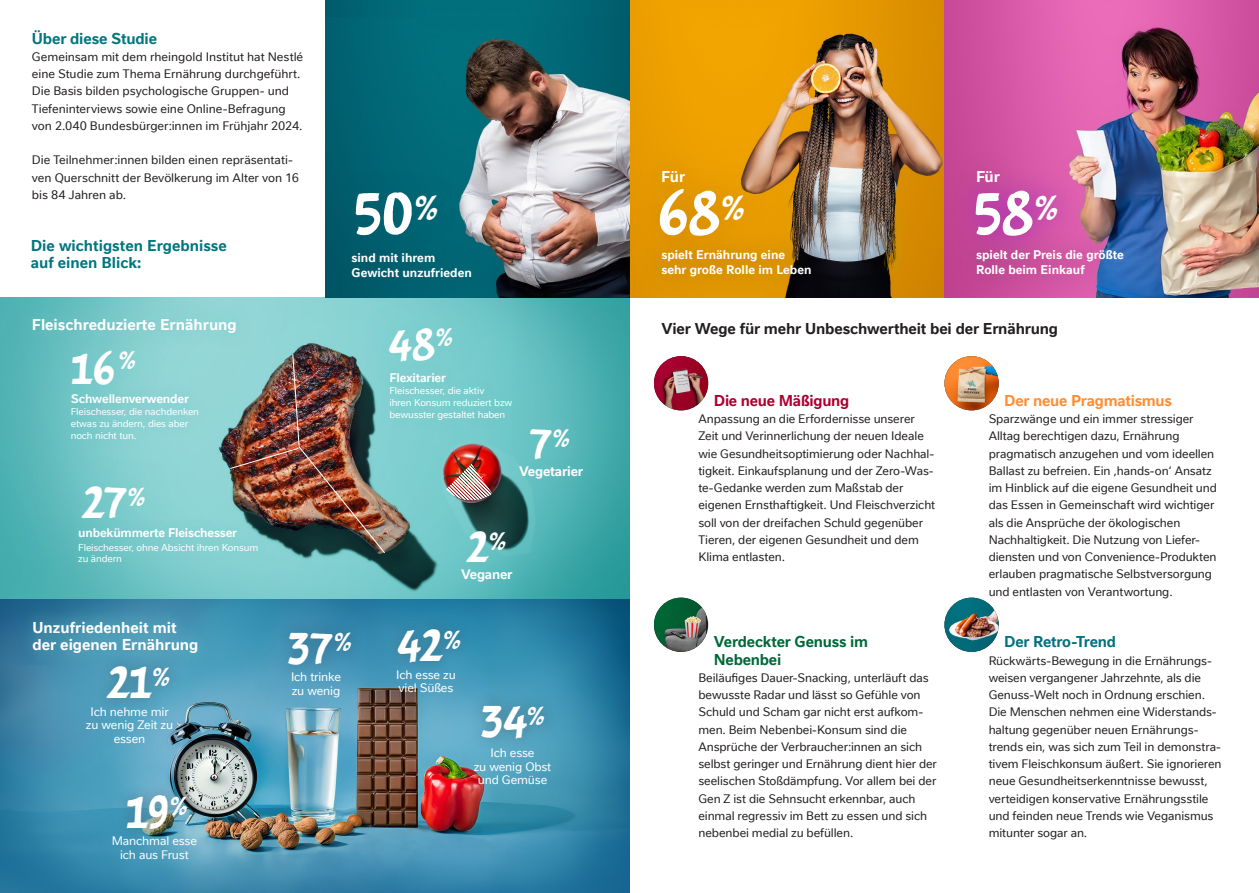
<style>
.page{position:relative;width:1259px;height:893px;background:#fff}
.page>*{position:absolute;margin:0;border:0;box-sizing:border-box;transform-origin:0 0}
.t1{font:66px "Nestle Brush";color:#fff}
.t2{font:49.5px "Nestle Brush";letter-spacing:-.015em;color:#fff}
.t3{font:48px "Nestle Brush";color:#fff}
.t4{font:700 15px/17.2px "Nestle Text TF";color:#fff}
.t5{font:700 15px/17.2px "Nestle Text TF";color:#007680}
.t6{font:700 15px "Nestle Text TF";letter-spacing:-.01em;color:#231f20}
.t7{font:700 15px/17.2px "Nestle Text TF";letter-spacing:-.015em;color:#006837}
.t8{font:700 15px "Nestle Text TF";letter-spacing:-.015em;color:#ff8d34}
.t9{font:700 15px "Nestle Text TF";letter-spacing:-.015em;color:#aa0031}
.t10{font:700 15px "Nestle Text TF";letter-spacing:-.015em;color:#037180}
.t11{font:700 13.2px "Nestle Text TF";letter-spacing:-.015em;color:#fff}
.t12{font:12px/17.2px "Nestle Text TF";letter-spacing:-.005em;color:#231f20}
.t13{font:700 12px/15px "Nestle Text TF";color:#fff}
.t14{font:12px/13.5px "Nestle Text TF";letter-spacing:-.015em;color:#fff;text-align:center}
.t15{font:9.75px/12px "Nestle Text TF";letter-spacing:-.015em;color:#fff}
</style>
<div class="page">
<img style="left:629px;top:0;width:315px;height:298px">
<img style="left:0;top:298px;width:629px;height:302px">
<img style="left:325px;top:0;width:304px;height:17px">
<img style="left:325px;top:17px;width:304px;height:281px">
<img style="left:944px;top:0;width:315px;height:298px">
<div style="left:502px;top:398px;width:96px;height:89px;background:#70c8c9;opacity:.98"></div>
<div style="left:438px;top:501px;width:97px;height:92px;background:#70c8c9;opacity:.98"></div>
<div style="left:380px;top:363px;width:142px;height:67px;background:#77cbcc"></div>
<div style="left:360px;top:297px;width:122px;height:95px;background:#7bcdce"></div>
<div style="left:61px;top:384px;width:148px;height:66px;background:#70c8c9;opacity:.75"></div>
<div style="left:42px;top:321px;width:122px;height:95px;background:#70c8c9;opacity:.98"></div>
<div style="left:69px;top:517px;width:199px;height:55px;background:#70c8c9;opacity:.75"></div>
<div style="left:54px;top:454px;width:120px;height:95px;background:#70c8c9;opacity:.98"></div>
<img style="left:229px;top:353px;width:157px;height:201px">
<div style="left:17px;top:303px;width:234px;height:45px;background:#70c8c9;opacity:.71"></div>
<img style="left:446px;top:464px;width:46px;height:41px">
<div style="left:331px;top:169px;width:130px;height:91px;background:#006170"></div>
<div style="left:951px;top:167px;width:130px;height:94px;background:#9d2ab9;opacity:.9"></div>
<div style="left:635px;top:165px;width:132px;height:96px;background:#ce8602;opacity:.9"></div>
<div style="left:952px;top:227px;width:194px;height:73px;background:#231f20;opacity:.3"></div>
<div style="left:638px;top:226px;width:196px;height:74px;background:#231f20;opacity:.3"></div>
<div style="left:953px;top:146px;width:69px;height:60px;background:#231f20;opacity:.3"></div>
<div style="left:638px;top:146px;width:69px;height:60px;background:#e59900"></div>
<img style="left:0;top:600px;width:629px;height:293px">
<div style="left:384px;top:615px;width:90px;height:61px;background:#231f20;opacity:.3"></div>
<div style="left:114px;top:781px;width:86px;height:62px;background:#231f20;opacity:.3"></div>
<div style="left:468px;top:691px;width:90px;height:61px;background:#231f20;opacity:.3"></div>
<div style="left:94px;top:652px;width:89px;height:61px;background:#231f20;opacity:.3"></div>
<div style="left:275px;top:618px;width:90px;height:61px;background:#231f20;opacity:.3"></div>
<div style="left:18px;top:606px;width:195px;height:62px;background:#70c8c9;opacity:.71"></div>
<img style="left:654px;top:356px;width:54px;height:54px;border-radius:27px">
<img style="left:654px;top:598px;width:52px;height:54px">
<img style="left:944px;top:356px;width:54px;height:54px;border-radius:27px">
<img style="left:944px;top:598px;width:54px;height:54px;border-radius:27px">
<p class="t5" style="left:32px;top:29px;width:127px">Über diese Studie</p>
<p class="t12" style="left:32px;top:47px;width:273px">Gemeinsam mit dem rheingold Institut hat Nestlé eine Studie zum Thema Ernährung durchgeführt.<br>Die Basis bilden psychologische Gruppen- und Tiefeninterviews sowie eine Online-Befragung von 2.040 Bundesbürger:innen im Frühjahr 2024.</p>
<p class="t12" style="left:32px;top:151px;width:268px">Die Teilnehmer:innen bilden einen repräsentati&shy;ven Querschnitt der Bevölkerung im Alter von 16 bis 84 Jahren ab.</p>
<p class="t5" style="left:31px;top:236px;width:198px">Die wichtigsten Ergebnisse auf einen Blick:</p>
<p class="t4" style="left:32px;top:315px;width:206px">Fleischreduzierte Ernährung</p>
<h3 class="t3" style="left:71px;top:336px;width:66px">16<sup>%</sup></h3>
<p class="t13" style="left:71px;top:391px;width:120px">Schwellenverwender</p>
<p class="t15" style="left:71px;top:405px;width:130px">Fleischesser, die nachdenken etwas zu ändern, dies aber noch nicht tun.</p>
<h2 class="t2" style="left:82px;top:469px;width:65px">27<sup>%</sup></h2>
<p class="t13" style="left:78px;top:524px;width:160px">unbekümmerte Fleischesser</p>
<p class="t15" style="left:78px;top:541px;width:182px;line-height:10.9px">Fleischesser, ohne Absicht ihren Konsum zu ändern</p>
<h1 class="t1" style="left:354px;top:169px;width:86px">50<sup>%</sup></h1>
<p class="t13" style="left:351px;top:249px;width:122px">sind mit ihrem<br>Gewicht unzufrieden</p>
<h3 class="t3" style="left:388px;top:313px;width:66px">48<sup>%</sup></h3>
<p class="t13" style="left:389px;top:369px;width:58px">Flexitarier</p>
<p class="t15" style="left:389px;top:384px;width:124px">Fleischesser, die aktiv<br>ihren Konsum reduziert bzw bewusster gestaltet haben</p>
<h3 class="t3" style="left:529px;top:411px;width:42px">7<sup>%</sup></h3>
<p class="t11" style="left:519px;top:461px;width:66px">Vegetarier</p>
<h3 class="t3" style="left:467px;top:514px;width:41px">2<sup>%</sup></h3>
<p class="t11" style="left:461px;top:564px;width:53px">Veganer</p>
<p class="t4" style="left:33px;top:618px;width:167px">Unzufriedenheit mit der eigenen Ernährung</p>
<h2 class="t2" style="left:107px;top:649px;width:64px">21<sup>%</sup></h2>
<p class="t14" style="left:86px;top:704px;width:89px">Ich nehme mir zu wenig Zeit zu essen</p>
<h2 class="t2" style="left:126px;top:779px;width:63px">19<sup>%</sup></h2>
<p class="t14" style="left:112px;top:833px;width:87px">Manchmal esse ich aus Frust</p>
<h2 class="t2" style="left:288px;top:615px;width:65px">37<sup>%</sup></h2>
<p class="t14" style="left:291px;top:670px;width:52px;text-align:left">Ich trinke zu wenig</p>
<h2 class="t2" style="left:397px;top:612px;width:65px">42<sup>%</sup></h2>
<p class="t14" style="left:396px;top:667px;width:61px;text-align:left">Ich esse zu viel Süßes</p>
<h2 class="t2" style="left:481px;top:688px;width:65px">34<sup>%</sup></h2>
<p class="t14" style="left:474px;top:746px;width:79px">Ich esse<br>zu wenig Obst und Gemüse</p>
<p class="t4" style="left:661px;top:167px;width:25px">Für</p>
<p class="t4" style="left:976px;top:167px;width:25px">Für</p>
<h1 class="t1" style="left:658px;top:169px;width:89px">68<sup>%</sup></h1>
<h1 class="t1" style="left:974px;top:169px;width:86px">58<sup>%</sup></h1>
<p class="t13" style="left:976px;top:247px;width:149px">spielt der Preis die größte<br>Rolle beim Einkauf</p>
<p class="t13" style="left:661px;top:247px;width:152px">spielt Ernährung eine sehr große Rolle im Leben</p>
<p class="t6" style="left:661px;top:317px;width:398px">Vier Wege für mehr Unbeschwertheit bei der Ernährung</p>
<p class="t9" style="left:714px;top:389px;width:137px">Die neue Mäßigung</p>
<p class="t12" style="left:698px;top:410px;width:238px">Anpassung an die Erfordernisse unserer Zeit und Verinnerlichung der neuen Ideale wie Gesundheitsoptimierung oder Nachhal&shy;tigkeit. Einkaufsplanung und der Zero-Was&shy;te-Gedanke werden zum Maßstab der eigenen Ernsthaftigkeit. Und Fleischverzicht soll von der dreifachen Schuld gegenüber Tieren, der eigenen Gesundheit und dem Klima entlasten.</p>
<p class="t7" style="left:714px;top:632px;width:156px">Verdeckter Genuss im<br>Nebenbei</p>
<p class="t12" style="left:698px;top:668px;width:240px">Beiläufiges Dauer-Snacking, unterläuft das bewusste Radar und lässt so Gefühle von Schuld und Scham gar nicht erst aufkom&shy;men. Beim Nebenbei-Konsum sind die Ansprüche der Verbraucher:innen an sich selbst geringer und Ernährung dient hier der seelischen Stoßdämpfung. Vor allem bei der Gen Z ist die Sehnsucht erkennbar, auch einmal regressiv im Bett zu essen und sich nebenbei medial zu befüllen.</p>
<p class="t8" style="left:1004px;top:389px;width:169px">Der neue Pragmatismus</p>
<p class="t12" style="left:988px;top:410px;width:230px">Sparzwänge und ein immer stressiger Alltag berechtigen dazu, Ernährung pragmatisch anzugehen und vom ideellen Ballast zu befreien. Ein ‚hands-on‘ Ansatz im Hinblick auf die eigene Gesundheit und das Essen in Gemeinschaft wird wichtiger als die Ansprüche der ökologischen Nachhaltigkeit. Die Nutzung von Liefer&shy;diensten und von Convenience-Produkten erlauben pragmatische Selbstversorgung und entlasten von Verantwortung.</p>
<p class="t10" style="left:1004px;top:631px;width:113px">Der Retro-Trend</p>
<p class="t12" style="left:988px;top:651px;width:234px">Rückwärts-Bewegung in die Ernährungs&shy;weisen vergangener Jahrzehnte, als die Genuss-Welt noch in Ordnung erschien.<br>Die Menschen nehmen eine Widerstands&shy;haltung gegenüber neuen Ernährungs&shy;trends ein, was sich zum Teil in demonstra&shy;tivem Fleischkonsum äußert. Sie ignorieren neue Gesundheitserkenntnisse bewusst, verteidigen konservative Ernährungsstile und feinden neue Trends wie Veganismus mitunter sogar an.</p>
</div>
